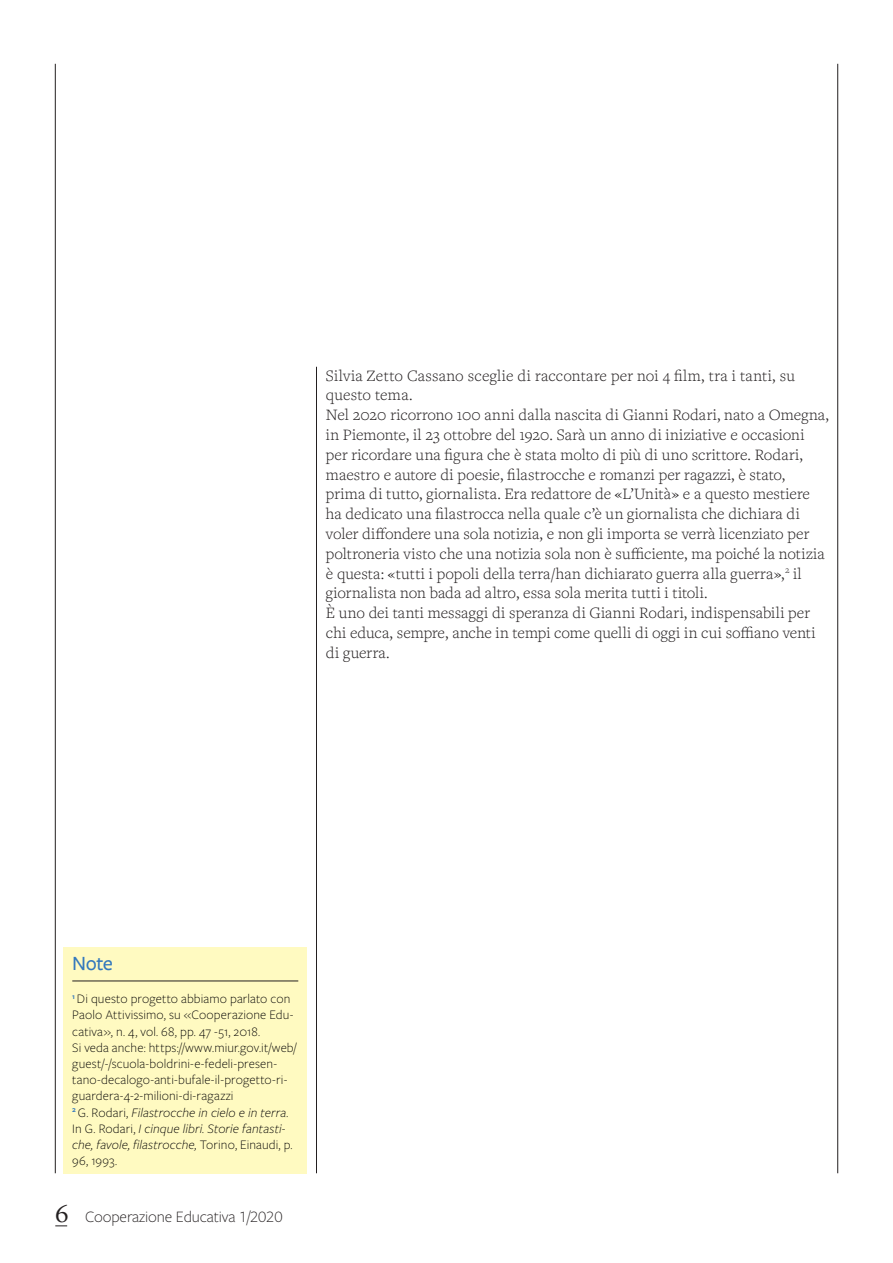
<style>
.page{position:relative;width:893px;height:1263px;background:#fff}
.page>*{position:absolute;margin:0;border:0;box-sizing:border-box;transform-origin:0 0}
.TITOLO{font:500 21px "Freight Sans Pro";color:#3378bd}
.TESTO{font:300 16.5px/19.8px "Freight Text Pro";letter-spacing:.005em;color:#231f20}
.t1{font:300 16.5px "Freight Sans Pro";letter-spacing:-.01em;color:#231f20}
.TESTO-2{font:300 13.5px/16.2px "Freight Sans Pro";letter-spacing:.01em;color:#000}
.TESTO-3{font:italic 300 13.5px/16.2px "Freight Sans Pro";letter-spacing:.005em;color:#000}
.s1{font-style:normal}
.s2{font-family:"Freight Text Pro";font-weight:500;font-size:27px}
</style>
<div class="page">
<hr style="left:837px;top:64px;width:1px;height:1109px;background:#231f20">
<hr style="left:55px;top:64px;width:1px;height:1109px;background:#231f20">
<hr style="left:316px;top:367px;width:1px;height:806px;background:#231f20">
<svg style="left:55px;top:1225px;width:12px;height:1px"></svg>
<div style="left:64px;top:947px;width:243px;height:227px;background:#fffac1"></div>
<hr style="left:72px;top:980px;width:226px;height:1px;background:#231f20">
<p class="TESTO" style="left:326px;top:365px;width:471px">Silvia Zetto Cassano sceglie di raccontare per noi 4 film, tra i tanti, su questo tema.</p>
<p class="TESTO" style="left:326px;top:404px;width:505px">Nel 2020 ricorrono 100 anni dalla nascita di Gianni Rodari, nato a Omegna, in Piemonte, il 23 ottobre del 1920. Sarà un anno di iniziative e occasioni per ricordare una figura che è stata molto di più di uno scrittore. Rodari, maestro e autore di poesie, filastrocche e romanzi per ragazzi, è stato, prima di tutto, giornalista. Era redattore de «L’Unità» e a questo mestiere ha dedicato una filastrocca nella quale c’è un giornalista che dichiara di voler diffondere una sola notizia, e non gli importa se verrà licenziato per poltroneria visto che una notizia sola non è sufficiente, ma poiché la notizia è questa: «tutti i popoli della terra/han dichiarato guerra alla guerra»,<sup>2</sup> il giornalista non bada ad altro, essa sola merita tutti i titoli.</p>
<p class="TESTO" style="left:326px;top:602px;width:491px">È uno dei tanti messaggi di speranza di Gianni Rodari, indispensabili per chi educa, sempre, anche in tempi come quelli di oggi in cui soffiano venti di guerra.</p>
<p class="TITOLO" style="left:72px;top:949px;width:42px">Note</p>
<p class="TESTO-2" style="left:72px;top:990px;width:223px"><sup>1</sup> Di questo progetto abbiamo parlato con<br>Paolo Attivissimo, su «Cooperazione Edu&shy;cativa», n. 4, vol. 68, pp. 47 -51, 2018.</p>
<p class="TESTO-2" style="left:72px;top:1039px;width:226px">Si veda anche: https://www.miur.gov.it/web/ guest/-/scuola-boldrini-e-fedeli-presen&shy;tano-decalogo-anti-bufale-il-progetto-ri&shy;guardera-4-2-milioni-di-ragazzi</p>
<p class="TESTO-3" style="left:72px;top:1103px;width:222px"><sup>2</sup> <span class="s1">G. Rodari,</span> Filastrocche in cielo e in terra.<br><span class="s1">In G. Rodari,</span> I cinque libri. Storie fantasti&shy;che, favole, filastrocche, <span class="s1">Torino, Einaudi, p.<br>96, 1993.</span></p>
<p class="t1" style="left:55px;top:1206px;width:229px"><span class="s2">6</span> Cooperazione Educativa 1/2020</p>
</div>
